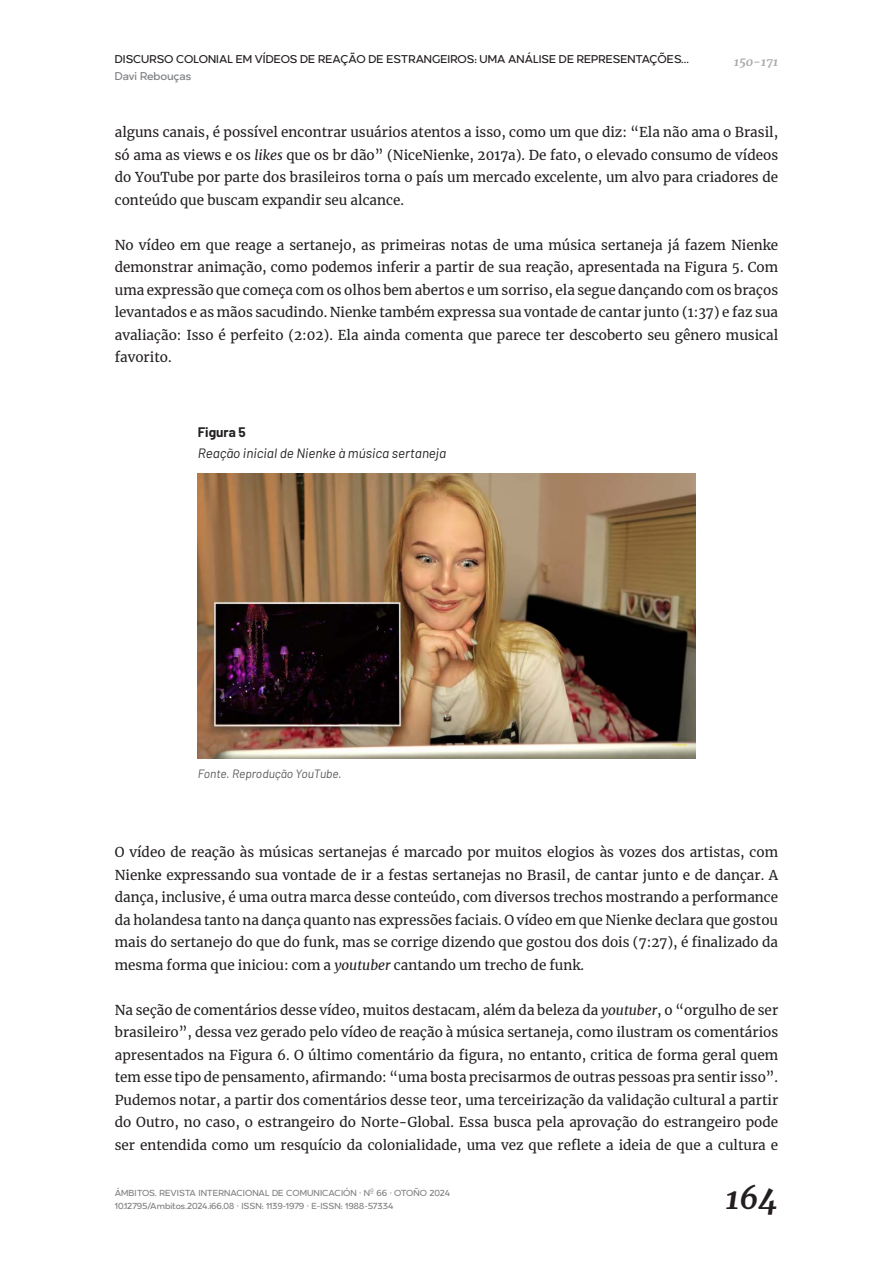
<style>
.page{position:relative;width:893px;height:1263px;background:#fff}
.page>*{position:absolute;margin:0;border:0;box-sizing:border-box;transform-origin:0 0}
.t1{font:italic 700 31.8px "Merriweather";color:#231f20}
.t2{font:13.5px/22.5px "Merriweather";color:#231f20;text-align:justify}
.t3{font:13.5px "Romagna";color:#231f20}
.t4{font:italic 13.5px "Barlow";color:#231f20}
.t5{font:13.5px "Romagna";letter-spacing:-.01em;color:#808285}
.t6{font:700 13.5px "Barlow";color:#231f20}
.t7{font:italic 12px "Barlow";color:#58595b}
.t8{font:italic 700 12px "Merriweather";color:#a7a9ac}
.t9{font:10.5px/13.5px "Romagna";color:#808285}
.s1{font-style:italic}
.s2{font-family:"Barlow"}
</style>
<div class="page">
<img style="left:198px;top:474px;width:497px;height:284px">
<p class="t3" style="left:115px;top:53px;width:92px">DISCURSO COLONIA</p>
<p class="t3" style="left:227px;top:53px;width:48px">L EM VÍDEOS</p>
<p class="t3" style="left:300px;top:53px;width:314px">DE REAÇÃO DE ESTRANGEI ROS: UMA ANÁLISE DE REPRESENTA</p>
<p class="t3" style="left:650px;top:53px;width:41px">ÇÕES...</p>
<p class="t5" style="left:115px;top:69px;width:78px">DAVI REBOUÇAS</p>
<p class="t8" style="left:734px;top:53px;width:46px">150-171</p>
<p class="t2" style="left:115px;top:121px;width:665px">alguns canais, é possível encontrar usuários atentos a isso, como um que diz: “Ela não ama o Brasil, só ama as views e os <span class="s1">likes</span> que os br dão” (NiceNienke, 2017a). De fato, o elevado consumo de vídeos do YouTube por parte dos brasileiros torna o país um mercado excelente, um alvo para criadores de conteúdo que buscam expandir seu alcance.</p>
<p class="t2" style="left:115px;top:233px;width:665px">No vídeo em que reage a sertanejo, as primeiras notas de uma música sertaneja já fazem Nienke demonstrar animação, como podemos inferir a partir de sua reação, apresentada na Figura 5. Com uma expressão que começa com os olhos bem abertos e um sorriso, ela segue dançando com os braços levantados e as mãos sacudindo. Nienke também expressa sua vontade de cantar junto (1:37) e faz sua avaliação: Isso é perfeito (2:02). Ela ainda comenta que parece ter descoberto seu gênero musical favorito.</p>
<p class="t6" style="left:198px;top:422px;width:50px">Figura 5</p>
<p class="t4" style="left:198px;top:443px;width:250px">Reação inicial de Nienke à música sertaneja</p>
<p class="t7" style="left:198px;top:765px;width:146px">Fonte. Reprodução YouTube.</p>
<p class="t2" style="left:115px;top:841px;width:665px">O vídeo de reação às músicas sertanejas é marcado por muitos elogios às vozes dos artistas, com Nienke expressando sua vontade de ir a festas sertanejas no Brasil, de cantar junto e de dançar. A dança, inclusive, é uma outra marca desse conteúdo, com diversos trechos mostrando a performance da holandesa tanto na dança quanto nas expressões faciais. O vídeo em que Nienke declara que gostou mais do sertanejo do que do funk, mas se corrige dizendo que gostou dos dois (7:27), é finalizado da mesma forma que iniciou: com a <span class="s1">youtuber</span> cantando um trecho de funk.</p>
<p class="t2" style="left:115px;top:998px;width:665px">Na seção de comentários desse vídeo, muitos destacam, além da beleza da <span class="s1">youtuber</span>, o “orgulho de ser brasileiro”, dessa vez gerado pelo vídeo de reação à música sertaneja, como ilustram os comentários apresentados na Figura 6. O último comentário da figura, no entanto, critica de forma geral quem tem esse tipo de pensamento, afirmando: “uma bosta precisarmos de outras pessoas pra sentir isso”.<br>Pudemos notar, a partir dos comentários desse teor, uma terceirização da validação cultural a partir do Outro, no caso, o estrangeiro do Norte-Global. Essa busca pela aprovação do estrangeiro pode ser entendida como um resquício da colonialidade, uma vez que reflete a ideia de que a cultura e</p>
<p class="t9" style="left:115px;top:1186px;width:337px">ÁM BITOS. REVISTA INTERNACIONAL DE COMU NICACIÓN <span class="s2">·</span> N<span class="s2">º</span> 66 <span class="s2">·</span> OTOÑO 2024<br>10.12795/AMBITOS.2024.I66.08 <span class="s2">·</span> ISSN: 1139-1979 <span class="s2">·</span> E-ISSN: 1988-57334</p>
<h1 class="t1" style="left:725px;top:1176px;width:54px">164</h1>
</div>
